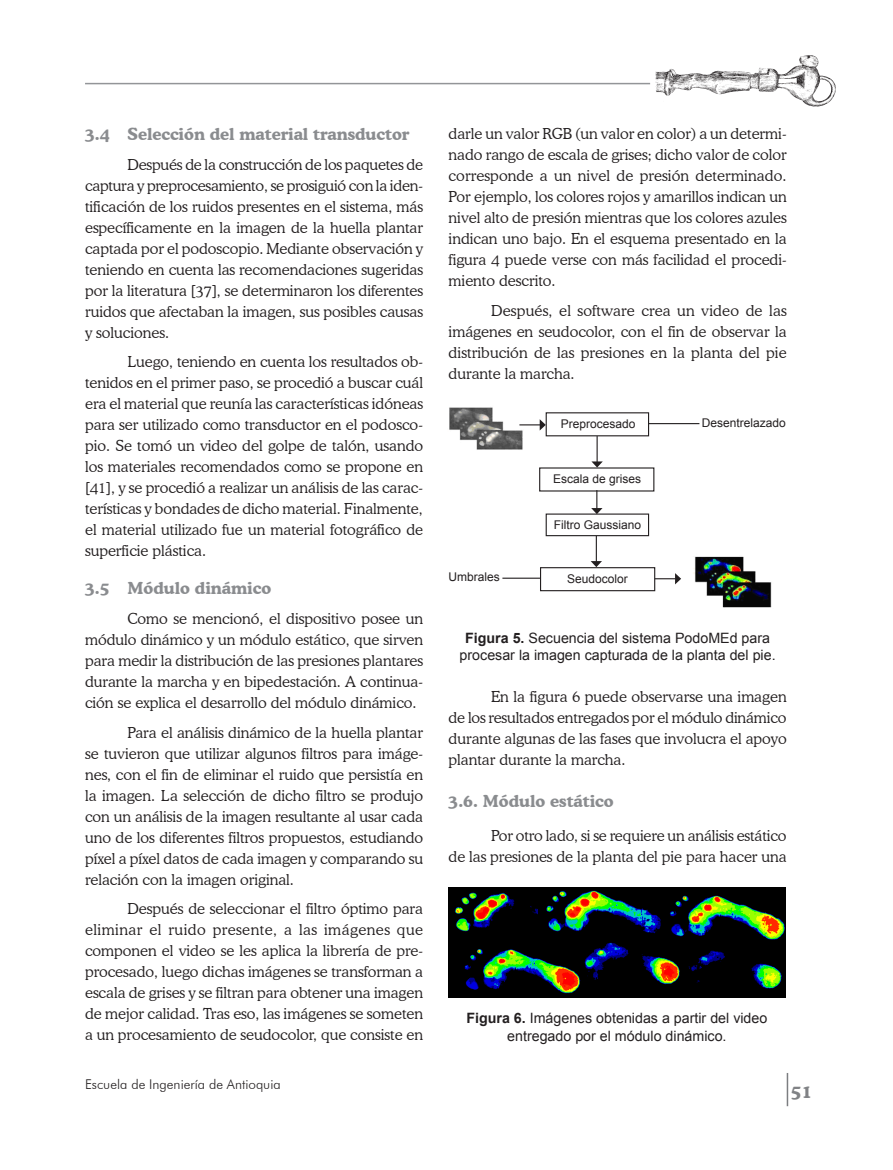
<style>
.page{position:relative;width:893px;height:1170px;background:#fff}
.page>*{position:absolute;margin:0;border:0;box-sizing:border-box;transform-origin:0 0}
.t1{font:700 18px "Cooper BT";color:#808285}
._1_1_Título{font:700 16.5px "Cooper BT";color:#8a8c8f}
.C__de_texto{font:300 15px/21px "Cooper BT";color:#231f20;text-align:justify}
.Título_tablas{font:14.25px/17.2px "Arial";color:#231f20;text-align:center}
.t2{font:300 13.5px "Futura BT";color:#231f20}
.Título_tablas-2{font:12px "Arial";color:#231f20}
.s1{font-weight:700}
</style>
<div class="page">
<hr style="left:787px;top:1072px;width:1px;height:34px;background:#7c7e81">
<hr style="left:85px;top:83px;width:565px;height:1px;background:#939598">
<img style="left:655px;top:55px;width:181px;height:52px">
<img style="left:449px;top:887px;width:336px;height:110px">
<img style="left:449px;top:407px;width:74px;height:43px">
<svg style="left:591px;top:436px;width:12px;height:31px"></svg>
<div style="left:546px;top:412px;width:103px;height:24px;border:1px solid #231f20"></div>
<div style="left:546px;top:513px;width:103px;height:23px;border:1px solid #231f20"></div>
<div style="left:540px;top:567px;width:115px;height:24px;border:1px solid #231f20"></div>
<hr style="left:502px;top:577px;width:38px;height:1px;background:#231f20">
<svg style="left:655px;top:573px;width:26px;height:11px"></svg>
<img style="left:693px;top:556px;width:79px;height:52px">
<svg style="left:519px;top:419px;width:27px;height:11px"></svg>
<hr style="left:648px;top:423px;width:51px;height:1px;background:#231f20">
<svg style="left:591px;top:490px;width:12px;height:24px"></svg>
<svg style="left:591px;top:536px;width:11px;height:31px"></svg>
<p class="_1_1_Título" style="left:85px;top:124px;width:326px">3.4 Selección del material transductor</p>
<p class="C__de_texto" style="left:85px;top:154px;width:340px;text-indent:43px">Después de la construcción de los paquetes de captura y preprocesamiento, se prosiguió con la iden&shy;tificación de los ruidos presentes en el sistema, más específicamente en la imagen de la huella plantar captada por el podoscopio. Mediante observación y teniendo en cuenta las recomendaciones sugeridas por la literatura [37], se determinaron los diferentes ruidos que afectaban la imagen, sus posibles causas y soluciones.</p>
<p class="C__de_texto" style="left:85px;top:351px;width:340px;text-indent:43px">Luego, teniendo en cuenta los resultados ob&shy;tenidos en el primer paso, se procedió a buscar cuál era el material que reunía las características idóneas para ser utilizado como transductor en el podosco&shy;pio. Se tomó un video del golpe de talón, usando los materiales recomendados como se propone en [41], y se procedió a realizar un análisis de las carac&shy;terísticas y bondades de dicho material. Finalmente, el material utilizado fue un material fotográfico de superficie plástica.</p>
<p class="_1_1_Título" style="left:85px;top:578px;width:188px">3.5 Módulo dinámico</p>
<p class="C__de_texto" style="left:85px;top:608px;width:340px;text-indent:43px">Como se mencionó, el dispositivo posee un módulo dinámico y un módulo estático, que sirven para medir la distribución de las presiones plantares durante la marcha y en bipedestación. A continua&shy;ción se explica el desarrollo del módulo dinámico.</p>
<p class="C__de_texto" style="left:85px;top:721px;width:340px;text-indent:43px">Para el análisis dinámico de la huella plantar se tuvieron que utilizar algunos filtros para imáge&shy;nes, con el fin de eliminar el ruido que persistía en la imagen. La selección de dicho filtro se produjo con un análisis de la imagen resultante al usar cada uno de los diferentes filtros propuestos, estudiando píxel a píxel datos de cada imagen y comparando su relación con la imagen original.</p>
<p class="C__de_texto" style="left:85px;top:898px;width:340px;text-indent:43px">Después de seleccionar el filtro óptimo para eliminar el ruido presente, a las imágenes que componen el video se les aplica la librería de pre&shy;procesado, luego dichas imágenes se transforman a escala de grises y se filtran para obtener una imagen de mejor calidad. Tras eso, las imágenes se someten a un procesamiento de seudocolor, que consiste en</p>
<p class="t2" style="left:85px;top:1076px;width:197px">Escuela de Ingeniería de Antioquia</p>
<p class="C__de_texto" style="left:449px;top:123px;width:340px">darle un valor RGB (un valor en color) a un determi&shy;nado rango de escala de grises; dicho valor de color corresponde a un nivel de presión determinado.<br>Por ejemplo, los colores rojos y amarillos indican un nivel alto de presión mientras que los colores azules indican uno bajo. En el esquema presentado en la figura 4 puede verse con más facilidad el procedi&shy;miento descrito.</p>
<p class="C__de_texto" style="left:449px;top:300px;width:340px;text-indent:43px">Después, el software crea un video de las imágenes en seudocolor, con el fin de observar la distribución de las presiones en la planta del pie durante la marcha.</p>
<p class="Título_tablas-2" style="left:449px;top:569px;width:53px">Umbrales</p>
<p class="Título_tablas-2" style="left:561px;top:416px;width:76px">Preprocesado</p>
<p class="Título_tablas-2" style="left:553px;top:471px;width:90px">Escala de grises</p>
<p class="Título_tablas-2" style="left:554px;top:516px;width:89px">Filtro Gaussiano</p>
<p class="Título_tablas-2" style="left:567px;top:570px;width:62px">Seudocolor</p>
<p class="Título_tablas-2" style="left:702px;top:414px;width:86px">Desentrelazado</p>
<p class="Título_tablas" style="left:460px;top:629px;width:318px"><span class="s1">Figura 5.</span> Secuencia del sistema PodoMEd para procesar la imagen capturada de la planta del pie.</p>
<p class="C__de_texto" style="left:449px;top:685px;width:340px;text-indent:43px">En la figura 6 puede observarse una imagen de los resultados entregados por el módulo dinámico durante algunas de las fases que involucra el apoyo plantar durante la marcha.</p>
<p class="_1_1_Título" style="left:449px;top:790px;width:167px">3.6. Módulo estático</p>
<p class="C__de_texto" style="left:449px;top:824px;width:340px;text-align:right">Por otro lado, si se requiere un análisis estático<br>de las presiones de la planta del pie para hacer una</p>
<p class="Título_tablas" style="left:466px;top:1009px;width:302px"><span class="s1">Figura 6.</span> Imágenes obtenidas a partir del video entregado por el módulo dinámico.</p>
<p class="t1" style="left:791px;top:1080px;width:23px">51</p>
</div>
